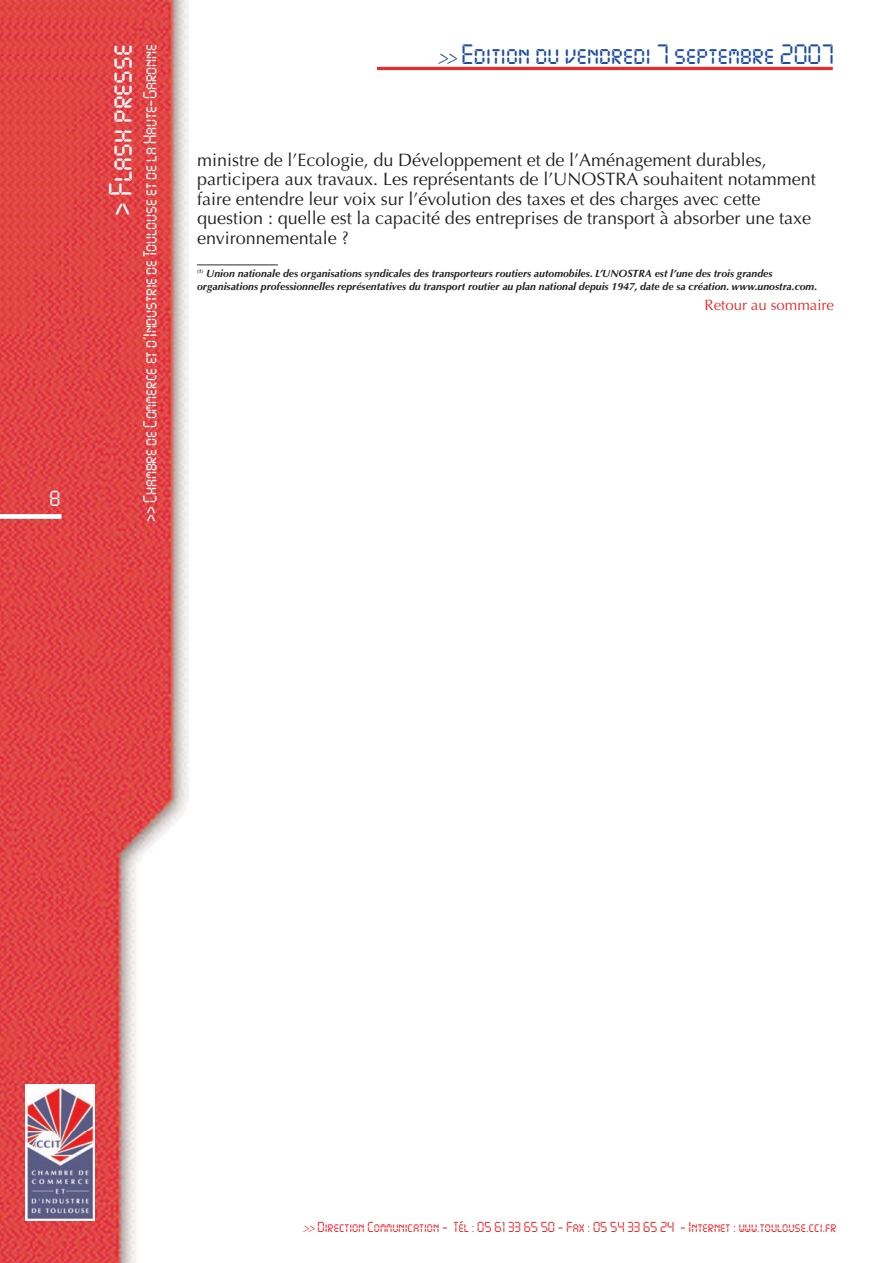
<style>
.page{position:relative;width:893px;height:1263px;background:#fff}
.page>*{position:absolute;margin:0;border:0;box-sizing:border-box;transform-origin:0 0}
.t1{font:28.5px "Digital ICG";color:#fff}
.t2{font:24.6px "Digital ICG";color:#1e4ea1}
.t3{font:19.2px "Digital ICG";color:#fff}
.t4{font:18px/19.5px "Optima";color:#231f20}
.t5{font:16.5px "Digital ICG";letter-spacing:-.01em;color:#fff}
.t6{font:15px "Optima";color:#ea2a2e}
.t7{font:12.75px "Digital ICG";color:#ea2a2e}
.t8{font:italic 700 10.5px/13.5px "Optima";color:#231f20}
.s1{font-family:"Univers";font-weight:300;font-style:italic;font-stretch:condensed;font-size:20.7px}
.s2{font-family:"Univers";font-weight:300;font-style:italic;font-stretch:condensed}
</style>
<div class="page">
<hr style="left:377px;top:67px;width:456px;height:3px;background:#ea2a2e">
<img style="left:0;top:0;width:188px;height:1263px">
<div style="left:0;top:514px;width:62px;height:5px;background:#fff"></div>
<img style="left:25px;top:1084px;width:70px;height:47px">
<img style="left:25px;top:1131px;width:70px;height:89px">
<p class="t3" style="left:50px;top:488px;width:12px">8</p>
<h1 class="t1" style="left:105px;top:216px;width:173px;rotate:-90deg">&gt; Flash presse</h1>
<p class="t5" style="left:141px;top:522px;width:479px;rotate:-90deg">&gt;&gt; Chambre de Commerce et d’Industrie de Toulouse et de la Haute-Garonne</p>
<h2 class="t2" style="left:438px;top:41px;width:397px"><span class="s1">&gt;&gt;</span> Edition du vendredi 7 septembre 2007</h2>
<p class="t4" style="left:197px;top:152px;width:620px">ministre de l’Ecologie, du Développement et de l’Aménagement durables, participera aux travaux. Les représentants de l’UNOSTRA souhaitent notamment faire entendre leur voix sur l’évolution des taxes et des charges avec cette question : quelle est la capacité des entreprises de transport à absorber une taxe environnementale ?<br>_________</p>
<p class="t8" style="left:197px;top:268px;width:622px"><sup>(1)</sup> Union nationale des organisations syndicales des transporteurs routiers automobiles. L’UNOSTRA est l’une des trois grandes organisations professionnelles représentatives du transport routier au plan national depuis 1947, date de sa création. www.unostra.com.</p>
<p class="t6" style="left:704px;top:299px;width:131px">Retour au sommaire</p>
<p class="t7" style="left:303px;top:1220px;width:535px"><span class="s2">&gt;&gt;</span> Direction Communication - Tél : 05 61 33 65 50 - Fax : 05 54 33 65 24 - Internet : www.toulouse.cci.fr</p>
</div>
